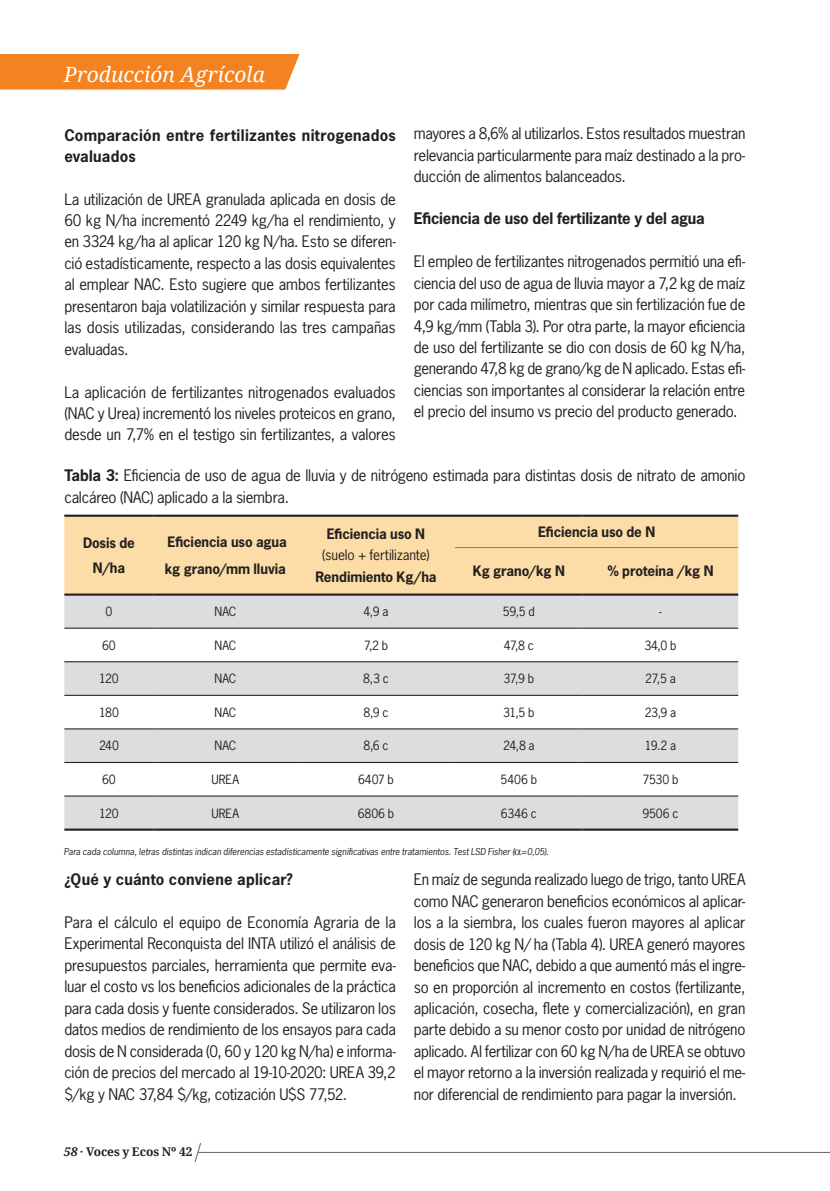
<style>
.page{position:relative;width:830px;height:1191px;background:#fff}
.page>*{position:absolute;margin:0;border:0;box-sizing:border-box;transform-origin:0 0}
.t1{font:italic 21px "Droid Serif";color:#fff}
.texto{font:15px/21.5px "News Gothic Std";letter-spacing:-.015em;color:#231f20;text-align:justify}
.texto-2{font:700 15px/21px "News Gothic Std";letter-spacing:.01em;color:#231f20}
.texto-3{font:700 15px "News Gothic Std";letter-spacing:-.01em;color:#231f20}
.texto-4{font:700 13.5px/27px "News Gothic Std";letter-spacing:-.005em;color:#231f20}
.texto-5{font:13.5px "News Gothic Std";letter-spacing:-.01em;color:#231f20}
.texto-6{font:12px "News Gothic Std";letter-spacing:-.01em;color:#231f20}
.t2{font:700 12px "Droid Serif";letter-spacing:-.005em;color:#231f20}
.texto-7{font:italic 9px "News Gothic Std";letter-spacing:-.005em;color:#231f20}
.s1{font-weight:700}
.s2{font-style:italic}
</style>
<div class="page">
<hr style="left:198px;top:1151px;width:631px;height:2px;background:#6c6d70">
<svg style="left:194px;top:1143px;width:8px;height:19px"></svg>
<div style="left:64px;top:517px;width:674px;height:76px;background:#fcdda7"></div>
<svg style="left:64px;top:595px;width:674px;height:233px;fill:#dcdddf"></svg>
<hr style="left:455px;top:547px;width:127px;height:1px;background:#808285">
<hr style="left:582px;top:547px;width:156px;height:1px;background:#808285">
<hr style="left:64px;top:627px;width:90px;height:1px;background:#231f20">
<hr style="left:154px;top:627px;width:143px;height:1px;background:#231f20">
<hr style="left:297px;top:627px;width:158px;height:1px;background:#231f20">
<hr style="left:455px;top:627px;width:127px;height:1px;background:#231f20">
<hr style="left:582px;top:627px;width:156px;height:1px;background:#231f20">
<hr style="left:64px;top:661px;width:90px;height:1px;background:#231f20">
<hr style="left:154px;top:661px;width:143px;height:1px;background:#231f20">
<hr style="left:297px;top:661px;width:158px;height:1px;background:#231f20">
<hr style="left:455px;top:661px;width:127px;height:1px;background:#231f20">
<hr style="left:582px;top:661px;width:156px;height:1px;background:#231f20">
<hr style="left:64px;top:695px;width:90px;height:1px;background:#231f20">
<hr style="left:154px;top:695px;width:143px;height:1px;background:#231f20">
<hr style="left:297px;top:695px;width:158px;height:1px;background:#231f20">
<hr style="left:455px;top:695px;width:127px;height:1px;background:#231f20">
<hr style="left:582px;top:695px;width:156px;height:1px;background:#231f20">
<hr style="left:64px;top:728px;width:90px;height:1px;background:#231f20">
<hr style="left:154px;top:728px;width:143px;height:1px;background:#231f20">
<hr style="left:297px;top:728px;width:158px;height:1px;background:#231f20">
<hr style="left:455px;top:728px;width:127px;height:1px;background:#231f20">
<hr style="left:582px;top:728px;width:156px;height:1px;background:#231f20">
<hr style="left:64px;top:762px;width:90px;height:1px;background:#231f20">
<hr style="left:154px;top:762px;width:143px;height:1px;background:#231f20">
<hr style="left:297px;top:762px;width:158px;height:1px;background:#231f20">
<hr style="left:455px;top:762px;width:127px;height:1px;background:#231f20">
<hr style="left:582px;top:762px;width:156px;height:1px;background:#231f20">
<hr style="left:64px;top:795px;width:90px;height:1px;background:#231f20">
<hr style="left:154px;top:795px;width:143px;height:1px;background:#231f20">
<hr style="left:297px;top:795px;width:158px;height:1px;background:#231f20">
<hr style="left:455px;top:795px;width:127px;height:1px;background:#231f20">
<hr style="left:582px;top:795px;width:156px;height:1px;background:#231f20">
<hr style="left:64px;top:514px;width:90px;height:3px;background:#231f20">
<hr style="left:154px;top:514px;width:143px;height:3px;background:#231f20">
<hr style="left:64px;top:593px;width:90px;height:2px;background:#231f20">
<hr style="left:154px;top:593px;width:143px;height:2px;background:#231f20">
<hr style="left:297px;top:514px;width:158px;height:3px;background:#231f20">
<hr style="left:455px;top:514px;width:127px;height:3px;background:#231f20">
<hr style="left:582px;top:514px;width:156px;height:3px;background:#231f20">
<hr style="left:297px;top:593px;width:158px;height:2px;background:#231f20">
<hr style="left:455px;top:593px;width:127px;height:2px;background:#231f20">
<hr style="left:582px;top:593px;width:156px;height:2px;background:#231f20">
<hr style="left:64px;top:828px;width:90px;height:2px;background:#231f20">
<hr style="left:154px;top:828px;width:143px;height:2px;background:#231f20">
<hr style="left:297px;top:828px;width:158px;height:2px;background:#231f20">
<hr style="left:455px;top:828px;width:127px;height:2px;background:#231f20">
<hr style="left:582px;top:828px;width:156px;height:2px;background:#231f20">
<div style="left:0;top:54px;width:299px;height:36px;background:#f58220"></div>
<p class="t1" style="left:64px;top:62px;width:202px">Producción Agrícola</p>
<p class="texto-2" style="left:64px;top:124px;width:333px">Comparación entre fertilizantes nitrogenados evaluados</p>
<p class="texto" style="left:64px;top:188px;width:333px">La utilización de UREA granulada aplicada en dosis de 60 kg N/ha incrementó 2249 kg/ha el rendimiento, y en 3324 kg/ha al aplicar 120 kg N/ha. Esto se diferen&shy;ció estadísticamente, respecto a las dosis equivalentes al emplear NAC. Esto sugiere que ambos fertilizantes presentaron baja volatilización y similar respuesta para las dosis utilizadas, considerando las tres campañas evaluadas.</p>
<p class="texto" style="left:64px;top:381px;width:333px">La aplicación de fertilizantes nitrogenados evaluados (NAC y Urea) incrementó los niveles proteicos en grano, desde un 7,7% en el testigo sin fertilizantes, a valores</p>
<p class="texto" style="left:413px;top:123px;width:333px">mayores a 8,6% al utilizarlos. Estos resultados muestran relevancia particularmente para maíz destinado a la pro&shy;ducción de alimentos balanceados.</p>
<p class="texto-3" style="left:413px;top:209px;width:292px">Eficiencia de uso del fertilizante y del agua</p>
<p class="texto" style="left:413px;top:251px;width:333px">El empleo de fertilizantes nitrogenados permitió una efi&shy;ciencia del uso de agua de lluvia mayor a 7,2 kg de maíz por cada milímetro, mientras que sin fertilización fue de 4,9 kg/mm (Tabla 3). Por otra parte, la mayor eficiencia de uso del fertilizante se dio con dosis de 60 kg N/ha, generando 47,8 kg de grano/kg de N aplicado. Estas efi&shy;ciencias son importantes al considerar la relación entre el precio del insumo vs precio del producto generado.</p>
<p class="texto" style="left:64px;top:465px;width:682px"><span class="s1">Tabla 3:</span> Eficiencia de uso de agua de lluvia y de nitrógeno estimada para distintas dosis de nitrato de amonio calcáreo (NAC) aplicado a la siembra.</p>
<p class="texto-4" style="left:83px;top:529px;width:53px">Dosis de</p>
<p class="texto-4" style="left:93px;top:554px;width:34px">N/ha</p>
<p class="texto-4" style="left:165px;top:528px;width:123px">Eficiencia uso agua kg grano/mm lluvia</p>
<p class="texto-4" style="left:327px;top:520px;width:100px">Eficiencia uso N</p>
<p class="texto-5" style="left:322px;top:546px;width:109px">(suelo + fertilizante)</p>
<p class="texto-4" style="left:315px;top:563px;width:123px">Rendimiento Kg/ha</p>
<p class="texto-4" style="left:538px;top:518px;width:119px">Eficiencia uso de N</p>
<p class="texto-4" style="left:472px;top:557px;width:94px">Kg grano/kg N</p>
<p class="texto-4" style="left:607px;top:557px;width:107px">% proteína /kg N</p>
<p class="texto-6" style="left:105px;top:604px;width:8px">0</p>
<p class="texto-6" style="left:214px;top:604px;width:23px">NAC</p>
<p class="texto-6" style="left:363px;top:604px;width:26px">4,9 a</p>
<p class="texto-6" style="left:502px;top:604px;width:33px">59,5 d</p>
<p class="texto-6" style="left:659px;top:604px;width:4px">-</p>
<p class="texto-6" style="left:102px;top:637px;width:15px">60</p>
<p class="texto-6" style="left:214px;top:637px;width:23px">NAC</p>
<p class="texto-6" style="left:363px;top:637px;width:26px">7,2 b</p>
<p class="texto-6" style="left:503px;top:637px;width:32px">47,8 c</p>
<p class="texto-6" style="left:644px;top:637px;width:34px">34,0 b</p>
<p class="texto-6" style="left:99px;top:671px;width:21px">120</p>
<p class="texto-6" style="left:214px;top:671px;width:23px">NAC</p>
<p class="texto-6" style="left:363px;top:671px;width:27px">8,3 c</p>
<p class="texto-6" style="left:503px;top:671px;width:32px">37,9 b</p>
<p class="texto-6" style="left:645px;top:671px;width:32px">27,5 a</p>
<p class="texto-6" style="left:99px;top:704px;width:21px">180</p>
<p class="texto-6" style="left:214px;top:704px;width:23px">NAC</p>
<p class="texto-6" style="left:363px;top:704px;width:27px">8,9 c</p>
<p class="texto-6" style="left:503px;top:704px;width:33px">31,5 b</p>
<p class="texto-6" style="left:644px;top:704px;width:33px">23,9 a</p>
<p class="texto-6" style="left:99px;top:738px;width:22px">240</p>
<p class="texto-6" style="left:214px;top:738px;width:23px">NAC</p>
<p class="texto-6" style="left:363px;top:738px;width:27px">8,6 c</p>
<p class="texto-6" style="left:503px;top:738px;width:33px">24,8 a</p>
<p class="texto-6" style="left:644px;top:738px;width:33px">19.2 a</p>
<p class="texto-6" style="left:102px;top:771px;width:15px">60</p>
<p class="texto-6" style="left:211px;top:771px;width:29px">UREA</p>
<p class="texto-6" style="left:358px;top:771px;width:37px">6407 b</p>
<p class="texto-6" style="left:500px;top:771px;width:38px">5406 b</p>
<p class="texto-6" style="left:642px;top:771px;width:37px">7530 b</p>
<p class="texto-6" style="left:99px;top:805px;width:21px">120</p>
<p class="texto-6" style="left:211px;top:805px;width:29px">UREA</p>
<p class="texto-6" style="left:357px;top:805px;width:38px">6806 b</p>
<p class="texto-6" style="left:500px;top:805px;width:38px">6346 c</p>
<p class="texto-6" style="left:642px;top:805px;width:37px">9506 c</p>
<p class="texto-7" style="left:64px;top:846px;width:486px">Para cada columna, letras distintas indican diferencias estadísticamente significativas entre tratamientos. Test LSD Fisher ( =0,05).</p>
<p class="texto-2" style="left:64px;top:868px;width:230px">¿Qué y cuánto conviene aplicar?</p>
<p class="texto" style="left:64px;top:911px;width:333px">Para el cálculo el equipo de Economía Agraria de la Experimental Reconquista del INTA utilizó el análisis de presupuestos parciales, herramienta que permite eva&shy;luar el costo vs los beneficios adicionales de la práctica para cada dosis y fuente considerados. Se utilizaron los datos medios de rendimiento de los ensayos para cada dosis de N considerada (0, 60 y 120 kg N/ha) e informa&shy;ción de precios del mercado al 19-10-2020: UREA 39,2 $/kg y NAC 37,84 $/kg, cotización U$S 77,52.</p>
<p class="t2" style="left:64px;top:1145px;width:130px"><span class="s2">58</span> · Voces y Ecos Nº 42</p>
<p class="texto" style="left:413px;top:868px;width:333px">En maíz de segunda realizado luego de trigo, tanto UREA como NAC generaron beneficios económicos al aplicar&shy;los a la siembra, los cuales fueron mayores al aplicar dosis de 120 kg N/ ha (Tabla 4). UREA generó mayores beneficios que NAC, debido a que aumentó más el ingre&shy;so en proporción al incremento en costos (fertilizante, aplicación, cosecha, flete y comercialización), en gran parte debido a su menor costo por unidad de nitrógeno aplicado. Al fertilizar con 60 kg N/ha de UREA se obtuvo el mayor retorno a la inversión realizada y requirió el me&shy;nor diferencial de rendimiento para pagar la inversión.</p>
</div>
